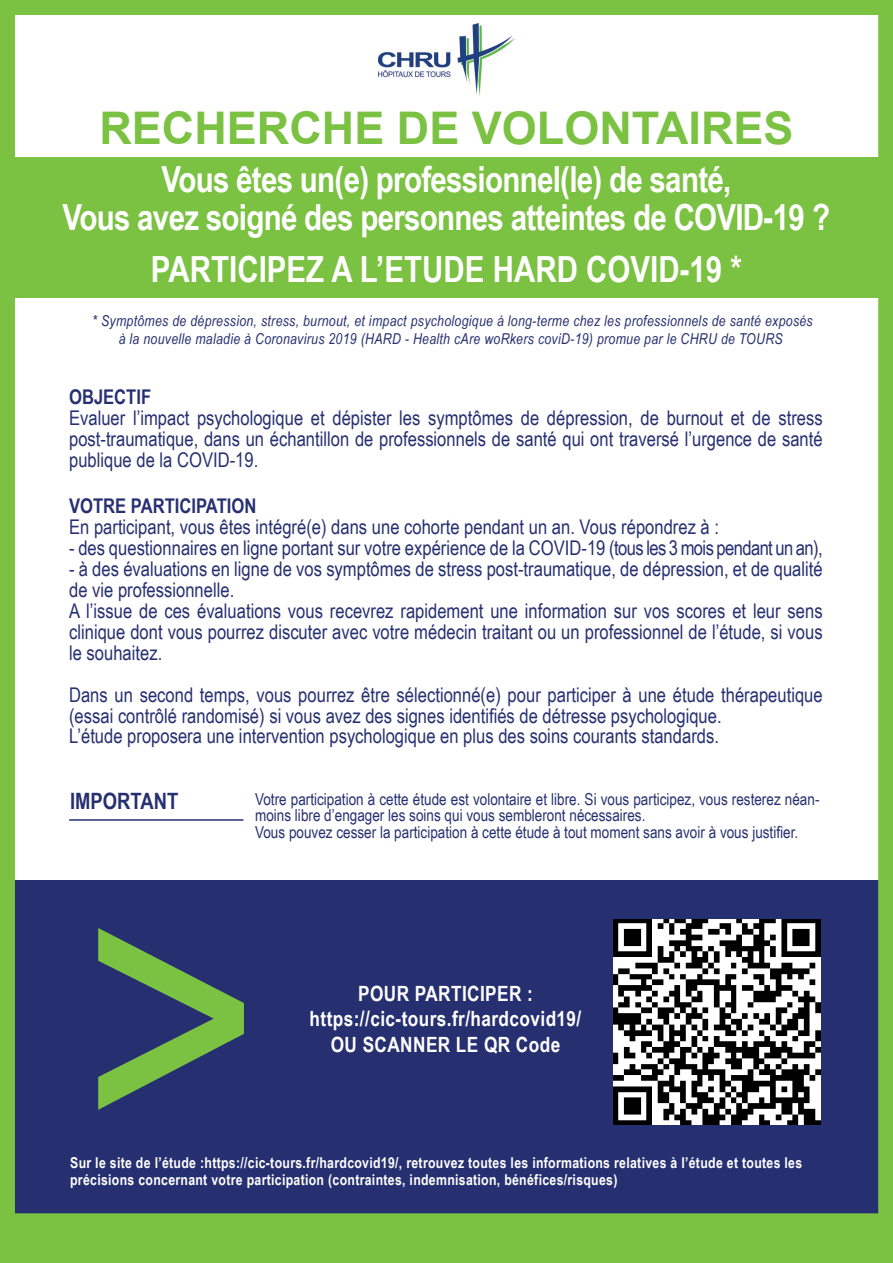
<style>
.page{position:relative;width:893px;height:1263px;background:#fff}
.page>*{position:absolute;margin:0;border:0;box-sizing:border-box;transform-origin:0 0}
.t1{font:375px "Arial Narrow";color:#7bc142}
.t2{font:700 45px "Arial";color:#7bc142}
.t3{font:700 36px "Arial Narrow";letter-spacing:-.02em;color:#fff}
.t4{font:700 36px "Arial Narrow";color:#fff}
.t5{font:700 22.5px "Arial Narrow";color:#263071}
.t6{font:700 21px "Arial Narrow";letter-spacing:.02em;color:#fff}
.t7{font:20.25px/21px "Arial Narrow";color:#263071;text-align:justify}
.t8{font:700 20.25px "Arial Narrow";color:#263071}
.t9{font:16.5px/16.5px "Arial Narrow";color:#263071}
.t10{font:700 15px/16.5px "Arial Narrow";letter-spacing:.02em;color:#fff}
.t11{font:italic 15px "Arial Narrow";letter-spacing:.02em;color:#263071}
</style>
<div class="page">
<div style="left:0;top:880px;width:893px;height:381px;background:#263071"></div>
<img style="left:379px;top:24px;width:135px;height:71px">
<div style="left:16px;top:1213px;width:861px;height:34px;background:#7bc142"></div>
<div style="left:0;top:157px;width:893px;height:141px;background:#7bc142"></div>
<div style="left:0;top:0;width:893px;height:1263px;border:15px solid #7bc142"></div>
<hr style="left:69px;top:819px;width:174px;height:2px;background:#263071">
<img style="left:614px;top:919px;width:206px;height:205px">
<p class="t2" style="left:99px;top:98px;width:696px">RECHERCHE DE VOLONTAIRES</p>
<p class="t3" style="left:162px;top:152px;width:571px">Vous êtes un(e) professionnel(le) de santé,</p>
<p class="t3" style="left:63px;top:190px;width:769px">Vous avez soigné des personnes atteintes de COVID-19 ?</p>
<p class="t4" style="left:151px;top:242px;width:593px">PARTICIPEZ A L’ETUDE HARD COVID-19 *</p>
<p class="t11" style="left:92px;top:310px;width:722px">* Symptômes de dépression, stress, burnout, et impact psychologique à long-terme chez les professionnels de santé exposés</p>
<p class="t11" style="left:119px;top:328px;width:665px">à la nouvelle maladie à Coronavirus 2019 (HARD - Health cAre woRkers coviD-19) promue par le CHRU de TOURS</p>
<p class="t8" style="left:69px;top:381px;width:84px">OBJECTIF</p>
<p class="t7" style="left:69px;top:406px;width:755px">Evaluer l’impact psychologique et dépister les symptômes de dépression, de burnout et de stress post-traumatique, dans un échantillon de professionnels de santé qui ont traversé l’urgence de santé publique de la COVID-19.</p>
<p class="t8" style="left:69px;top:491px;width:189px">VOTRE PARTICIPATION</p>
<p class="t7" style="left:69px;top:516px;width:651px">En participant, vous êtes intégré(e) dans une cohorte pendant un an. Vous répondrez à :</p>
<p class="t7" style="left:69px;top:537px;width:755px">- des questionnaires en ligne portant sur votre expérience de la COVID-19 (tous les 3 mois pendant un an),</p>
<p class="t7" style="left:69px;top:558px;width:755px">- à des évaluations en ligne de vos symptômes de stress post-traumatique, de dépression, et de qualité de vie professionnelle.</p>
<p class="t7" style="left:69px;top:600px;width:755px">A l’issue de ces évaluations vous recevrez rapidement une information sur vos scores et leur sens clinique dont vous pourrez discuter avec votre médecin traitant ou un professionnel de l’étude, si vous le souhaitez.</p>
<p class="t7" style="left:69px;top:684px;width:755px">Dans un second temps, vous pourrez être sélectionné(e) pour participer à une étude thérapeutique (essai contrôlé randomisé) si vous avez des signes identifiés de détresse psychologique.</p>
<p class="t7" style="left:69px;top:724px;width:651px">L’étude proposera une intervention psychologique en plus des soins courants standards.</p>
<p class="t5" style="left:70px;top:784px;width:110px">IMPORTANT</p>
<p class="t9" style="left:255px;top:790px;width:566px">Votre participation à cette étude est volontaire et libre. Si vous participez, vous resterez néan&shy;moins libre d’engager les soins qui vous sembleront nécessaires.</p>
<p class="t9" style="left:255px;top:823px;width:545px">Vous pouvez cesser la participation à cette étude à tout moment sans avoir à vous justifier.</p>
<p class="t1" style="left:82px;top:744px;width:181px">&gt;</p>
<p class="t6" style="left:358px;top:977px;width:176px">POUR PARTICIPER :</p>
<p class="t6" style="left:310px;top:1003px;width:273px">https://cic-tours.fr/hardcovid19/</p>
<p class="t6" style="left:331px;top:1028px;width:231px">OU SCANNER LE QR Code</p>
<p class="t10" style="left:70px;top:1154px;width:734px">Sur le site de l’étude :https://cic-tours.fr/hardcovid19/, retrouvez toutes les informations relatives à l’étude et toutes les précisions concernant votre participation (contraintes, indemnisation, bénéfices/risques)</p>
</div>
